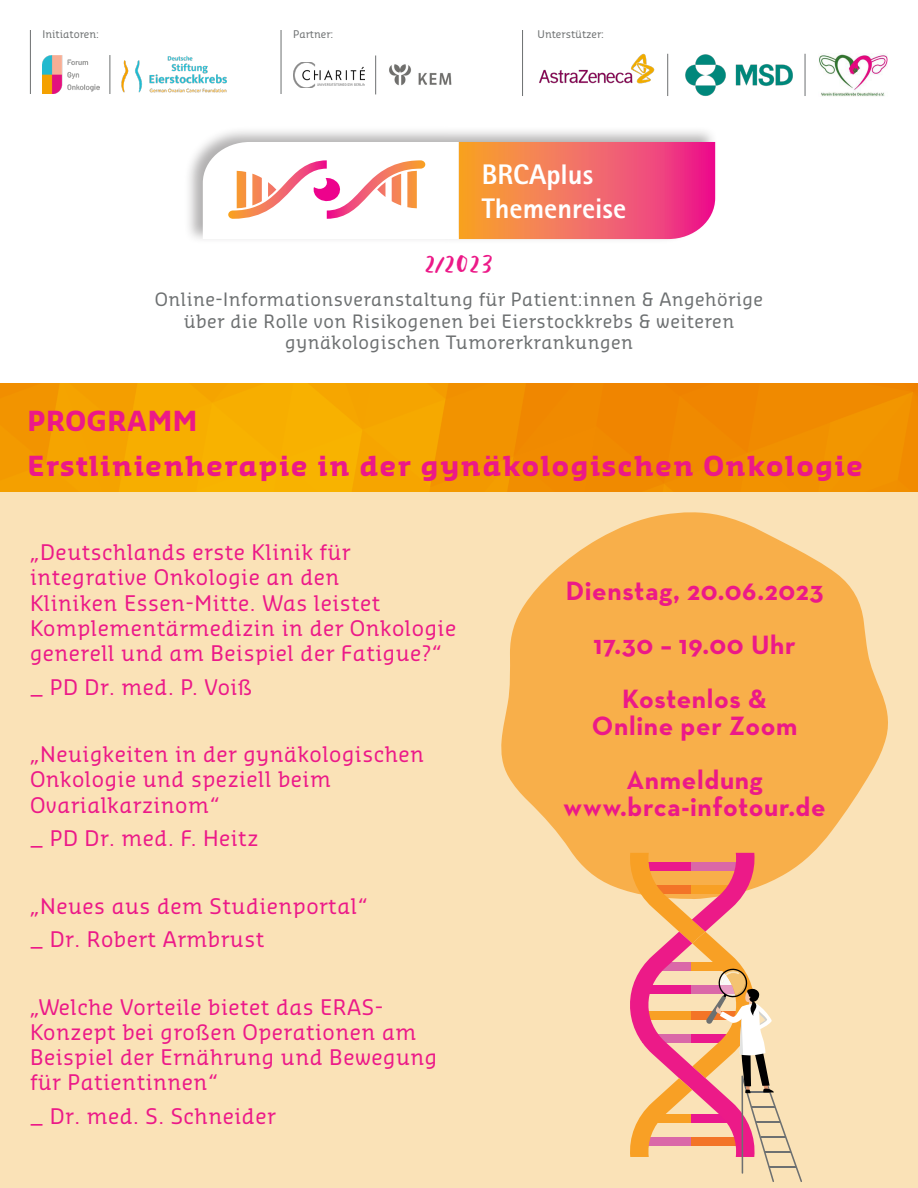
<style>
.page{position:relative;width:918px;height:1188px;background:#fff}
.page>*{position:absolute;margin:0;border:0;box-sizing:border-box;transform-origin:0 0}
.t1{font:800 28.35px/34px "Rotis Sans Serif Std";color:#fff}
.t2{font:700 27px "Neutra Text";letter-spacing:.025em;color:#ec1988}
.t3{font:700 27px "Sansa Slab";letter-spacing:.05em;color:#ec1988}
.t4{font:700 27px "Sansa Slab";letter-spacing:.025em;color:#ec1988}
.t5{font:26.7px "Blastpink Script";color:#ec1988}
.t6{font:21px/25.2px "Sansa Slab";letter-spacing:.025em;color:#ec1988}
.t7{font:18px "Sansa Slab";letter-spacing:.025em;color:#6d7071}
.t8{font:10.35px "Sansa Slab Pro";color:#6d7071}
</style>
<div class="page">
<div style="left:0;top:471px;width:918px;height:717px;background:#fae2b7"></div>
<div style="left:184px;top:126px;width:534px;height:118px;background:#231f20;opacity:.35"></div>
<svg style="left:203px;top:142px;width:512px;height:97px"></svg>
<img style="left:539px;top:54px;width:116px;height:29px">
<img style="left:685px;top:54px;width:108px;height:42px">
<img style="left:819px;top:54px;width:69px;height:42px">
<hr style="left:522px;top:30px;width:1px;height:66px;background:#6d7071">
<hr style="left:667px;top:54px;width:1px;height:42px;background:#6d7071">
<hr style="left:805px;top:54px;width:1px;height:42px;background:#6d7071">
<img style="left:293px;top:62px;width:72px;height:26px">
<hr style="left:281px;top:30px;width:1px;height:64px;background:#6d7071">
<img style="left:389px;top:64px;width:63px;height:22px">
<hr style="left:375px;top:56px;width:1px;height:38px;background:#6d7071">
<img style="left:43px;top:55px;width:56px;height:39px">
<hr style="left:109px;top:55px;width:1px;height:39px;background:#6d7071">
<hr style="left:30px;top:30px;width:1px;height:64px;background:#6d7071">
<img style="left:121px;top:56px;width:106px;height:37px">
<img style="left:0;top:383px;width:918px;height:109px">
<svg style="left:501px;top:512px;width:387px;height:378px;fill:#f8af4a"></svg>
<svg style="left:623px;top:853px;width:179px;height:329px"></svg>
<p class="t8" style="left:43px;top:28px;width:58px">Initiatoren:</p>
<p class="t8" style="left:293px;top:28px;width:42px">Partner:</p>
<p class="t8" style="left:538px;top:28px;width:68px">Unterstützer:</p>
<p class="t1" style="left:482px;top:157px;width:146px">BRCAplus<br>Themenreise</p>
<p class="t5" style="left:426px;top:252px;width:68px">2/2023</p>
<p class="t7" style="left:155px;top:287px;width:610px">Online-Informationsveranstaltung für Patient:innen &amp; Angehörige</p>
<p class="t7" style="left:184px;top:309px;width:552px">über die Rolle von Risikogenen bei Eierstockkrebs &amp; weiteren</p>
<p class="t7" style="left:285px;top:331px;width:349px">gynäkologischen Tumorerkrankungen</p>
<p class="t4" style="left:27px;top:403px;width:171px">PROGRAMM</p>
<p class="t3" style="left:27px;top:448px;width:837px">Erstlinienherapie in der gynäkologischen Onkologie</p>
<p class="t6" style="left:30px;top:539px;width:428px">„Deutschlands erste Klinik für integrative Onkologie an den<br>Kliniken Essen-Mitte. Was leistet Komplementärmedizin in der Onkologie generell und am Beispiel der Fatigue?“</p>
<p class="t6" style="left:30px;top:673px;width:224px">_ PD Dr. med. P. Voiß</p>
<p class="t6" style="left:30px;top:741px;width:396px">„Neuigkeiten in der gynäkologischen<br>Onkologie und speziell beim<br>Ovarialkarzinom“</p>
<p class="t6" style="left:30px;top:825px;width:230px">_ PD Dr. med. F. Heitz</p>
<p class="t6" style="left:30px;top:892px;width:339px">„Neues aus dem Studienportal“</p>
<p class="t6" style="left:30px;top:926px;width:236px">_ Dr. Robert Armbrust</p>
<p class="t6" style="left:30px;top:993px;width:409px">„Welche Vorteile bietet das ERAS-<br>Konzept bei großen Operationen am<br>Beispiel der Ernährung und Bewegung für Patientinnen“</p>
<p class="t6" style="left:30px;top:1103px;width:247px">_ Dr. med. S. Schneider</p>
<p class="t2" style="left:566px;top:574px;width:259px">Dienstag, 20.06.2023</p>
<p class="t2" style="left:593px;top:628px;width:204px">17.30 – 19.00 Uhr</p>
<p class="t2" style="left:622px;top:682px;width:146px">Kostenlos &amp;</p>
<p class="t2" style="left:592px;top:709px;width:207px">Online per Zoom</p>
<p class="t2" style="left:626px;top:763px;width:138px">Anmeldung</p>
<p class="t2" style="left:564px;top:790px;width:264px">www.brca-infotour.de</p>
</div>
